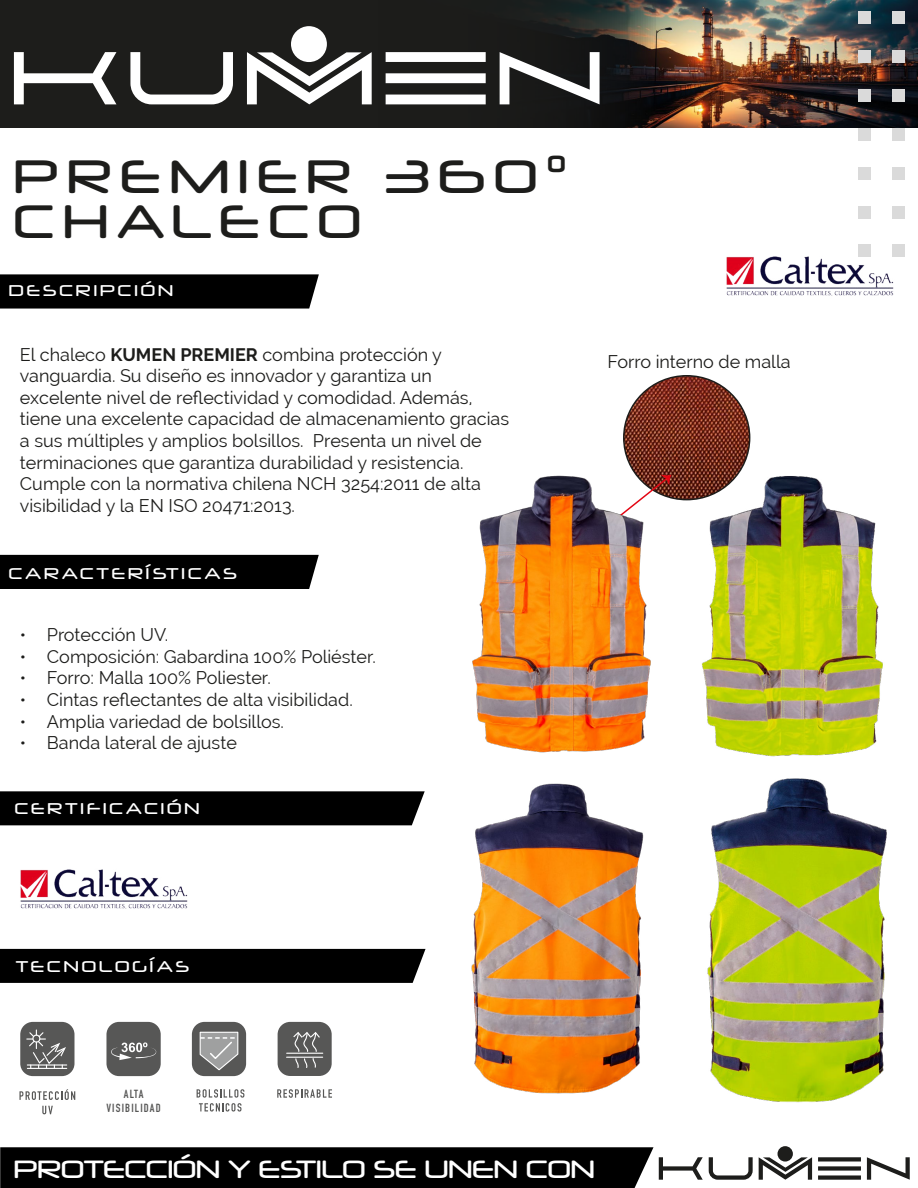
<style>
.page{position:relative;width:918px;height:1188px;background:#fff}
.page>*{position:absolute;margin:0;border:0;box-sizing:border-box;transform-origin:0 0}
.t1{font:45px/45px "Neuropol";letter-spacing:.2em;color:#1d1d1b}
.t2{font:24px "Neuropol";color:#fff}
.t3{font:18px/21.6px "Raleway";color:#1d1d1b}
.t4{font:15px "Neuropol";letter-spacing:.2em;color:#fff}
.t5{font:700 11.7px/14px "DIN Condensed";letter-spacing:.1em;color:#575756;text-align:center}
.s1{font-weight:700}
</style>
<div class="page">
<img style="left:726px;top:244px;width:172px;height:52px">
<svg style="left:623px;top:376px;width:127px;height:67px"></svg>
<img style="left:472px;top:475px;width:142px;height:278px">
<img style="left:385px;top:783px;width:213px;height:311px">
<img style="left:614px;top:443px;width:269px;height:305px">
<img style="left:598px;top:748px;width:289px;height:355px">
<img style="left:655px;top:0;width:263px;height:128px">
<svg style="left:0;top:0;width:655px;height:128px;background:#1e1e1c"></svg>
<svg style="left:0;top:1147px;width:703px;height:41px;background:#141414"></svg>
<svg style="left:709px;top:1157px;width:44px;height:23px"></svg>
<div style="left:818px;top:1175px;width:43px;height:5px;background:#1d1d1b"></div>
<div style="left:818px;top:1166px;width:43px;height:5px;background:#1d1d1b"></div>
<div style="left:818px;top:1157px;width:43px;height:5px;background:#1d1d1b"></div>
<svg style="left:867px;top:1157px;width:43px;height:23px"></svg>
<svg style="left:759px;top:1157px;width:53px;height:23px"></svg>
<div style="left:778px;top:1146px;width:15px;height:16px;background:#1d1d1b;border-radius:50%"></div>
<svg style="left:14px;top:52px;width:102px;height:52px"></svg>
<svg style="left:130px;top:52px;width:103px;height:52px"></svg>
<svg style="left:386px;top:52px;width:100px;height:52px"></svg>
<svg style="left:500px;top:52px;width:100px;height:52px"></svg>
<svg style="left:247px;top:52px;width:125px;height:52px"></svg>
<div style="left:291px;top:26px;width:36px;height:36px;background:#fff;border-radius:50%"></div>
<div style="left:892px;top:11px;width:13px;height:13px;background:#dadada"></div>
<div style="left:892px;top:50px;width:13px;height:13px;background:#dadada"></div>
<div style="left:892px;top:89px;width:13px;height:13px;background:#dadada"></div>
<div style="left:892px;top:128px;width:13px;height:13px;background:#dadada"></div>
<div style="left:892px;top:167px;width:13px;height:12px;background:#dadada"></div>
<div style="left:892px;top:206px;width:13px;height:12px;background:#dadada"></div>
<div style="left:892px;top:245px;width:13px;height:12px;background:#dadada"></div>
<div style="left:858px;top:11px;width:13px;height:13px;background:#dadada"></div>
<div style="left:858px;top:50px;width:13px;height:13px;background:#dadada"></div>
<div style="left:858px;top:89px;width:13px;height:13px;background:#dadada"></div>
<div style="left:858px;top:128px;width:13px;height:13px;background:#dadada"></div>
<div style="left:858px;top:167px;width:13px;height:12px;background:#dadada"></div>
<div style="left:858px;top:206px;width:13px;height:12px;background:#dadada"></div>
<div style="left:858px;top:245px;width:13px;height:12px;background:#dadada"></div>
<svg style="left:0;top:274px;width:319px;height:35px;background:#0a0a0a"></svg>
<div style="left:0;top:555px;width:319px;height:34px;background:#000"></div>
<div style="left:0;top:949px;width:426px;height:34px;background:#000"></div>
<div style="left:0;top:791px;width:425px;height:34px;background:#000"></div>
<img style="left:20px;top:869px;width:168px;height:40px">
<svg style="left:19px;top:1089px;width:56px;height:11px"></svg>
<svg style="left:42px;top:1106px;width:11px;height:8px"></svg>
<div style="left:20px;top:1022px;width:54px;height:54px;background:#575756;border-radius:13px"></div>
<hr style="left:27px;top:1064px;width:40px;height:2px;background:#fff">
<hr style="left:27px;top:1068px;width:40px;height:1px;background:#fff">
<svg style="left:27px;top:1030px;width:39px;height:38px"></svg>
<div style="left:106px;top:1022px;width:55px;height:54px;background:#575756;border-radius:13px"></div>
<svg style="left:111px;top:1042px;width:46px;height:18px"></svg>
<svg style="left:197px;top:1089px;width:47px;height:23px"></svg>
<div style="left:192px;top:1022px;width:54px;height:54px;background:#575756;border-radius:13px"></div>
<svg style="left:199px;top:1031px;width:40px;height:40px"></svg>
<svg style="left:277px;top:1089px;width:55px;height:9px"></svg>
<div style="left:278px;top:1022px;width:54px;height:54px;background:#575756;border-radius:13px"></div>
<hr style="left:287px;top:1053px;width:36px;height:1px;background:#fff">
<hr style="left:287px;top:1057px;width:36px;height:1px;background:#fff">
<svg style="left:293px;top:1032px;width:27px;height:36px"></svg>
<h1 class="t1" style="left:14px;top:153px;width:555px">PREMIER 360°<br>CHALECO</h1>
<p class="t4" style="left:9px;top:281px;width:166px">DESCRIPCIÓN</p>
<p class="t3" style="left:20px;top:343px;width:491px">El chaleco <span class="s1">KUMEN PREMIER</span> combina protección y vanguardia. Su diseño es innovador y garantiza un excelente nivel de reflectividad y comodidad. Además, tiene una excelente capacidad de almacenamiento gracias a sus múltiples y amplios bolsillos. Presenta un nivel de terminaciones que garantiza durabilidad y resistencia.<br>Cumple con la normativa chilena NCH 3254:2011 de alta visibilidad y la EN ISO 20471:2013.</p>
<p class="t4" style="left:9px;top:564px;width:229px">CARACTERÍSTICAS</p>
<p class="t3" style="left:20px;top:624px;width:150px">• Protección UV.</p>
<p class="t3" style="left:20px;top:646px;width:358px">• Composición: Gabardina 100% Poliéster.</p>
<p class="t3" style="left:20px;top:667px;width:252px">• Forro: Malla 100% Poliester.</p>
<p class="t3" style="left:20px;top:689px;width:334px">• Cintas reflectantes de alta visibilidad.</p>
<p class="t3" style="left:20px;top:710px;width:266px">• Amplia variedad de bolsillos.</p>
<p class="t3" style="left:20px;top:732px;width:218px">• Banda lateral de ajuste</p>
<p class="t4" style="left:15px;top:799px;width:186px">CERTIFICACIÓN</p>
<p class="t3" style="left:607px;top:351px;width:185px">Forro interno de malla</p>
<p class="t4" style="left:16px;top:957px;width:175px">TECNOLOGÍAS</p>
<p class="t5" style="left:106px;top:1087px;width:56px">ALTA<br>VISIBILIDAD</p>
<h2 class="t2" style="left:14px;top:1154px;width:582px">PROTECCIÓN Y ESTILO SE UNEN CON</h2>
</div>
